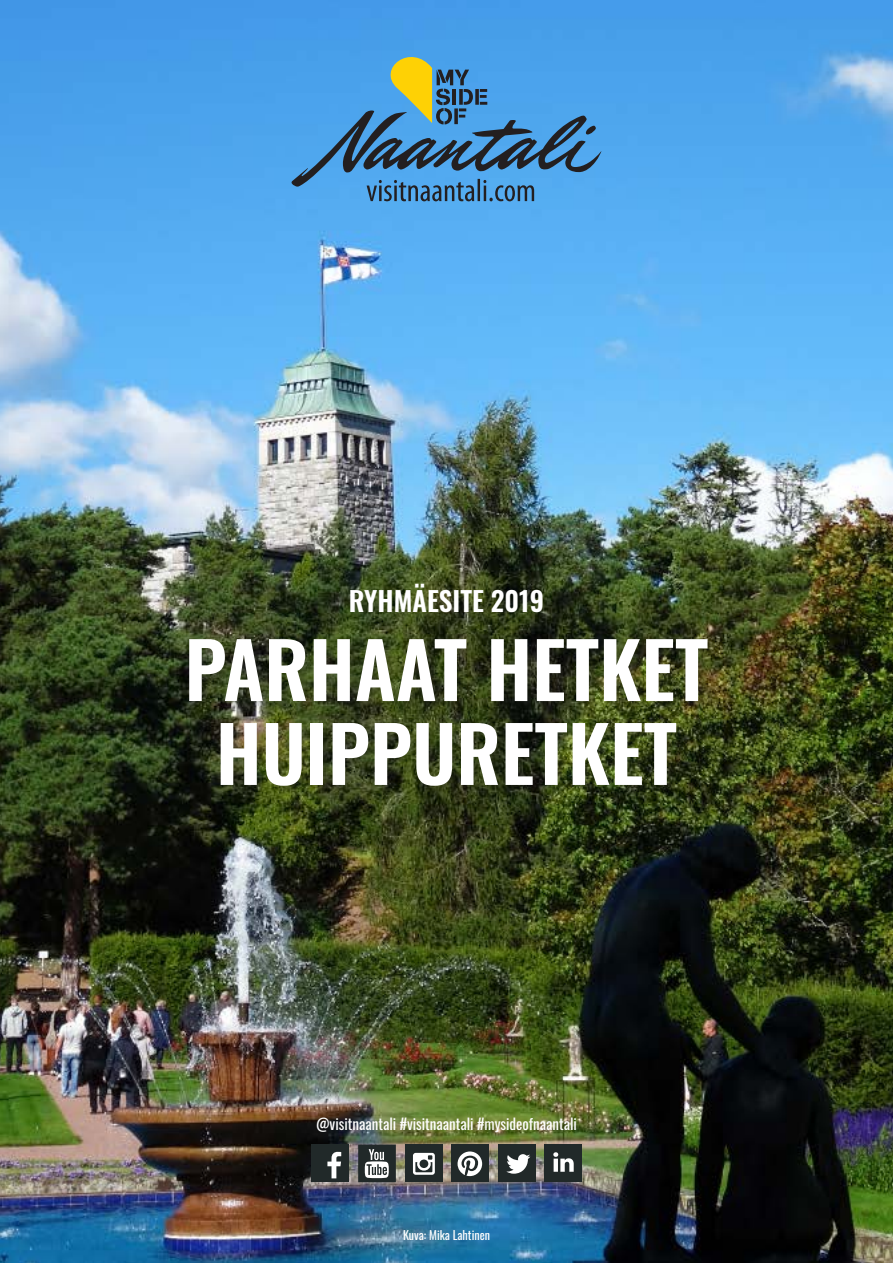
<style>
.page{position:relative;width:893px;height:1263px;background:#fff}
.page>*{position:absolute;margin:0;border:0;box-sizing:border-box;transform-origin:0 0}
.t1{font:600 76.5px "Oswald";color:#fff}
.t2{font:600 27px "Oswald";color:#fff}
.t3{font:15px "Oswald";color:#fff}
.t4{font:12px "Oswald";color:#fff}
</style>
<div class="page">
<img style="left:0;top:0;width:893px;height:1263px">
<svg style="left:292px;top:42px;width:309px;height:159px;background:#4c91c4"></svg>
<div style="left:312px;top:1144px;width:37px;height:38px;background:#212929"></div>
<svg style="left:327px;top:1152px;width:14px;height:26px"></svg>
<svg style="left:358px;top:1144px;width:38px;height:38px"></svg>
<div style="left:498px;top:1144px;width:38px;height:38px;background:#212929"></div>
<div style="left:544px;top:1144px;width:37px;height:38px;background:#212929"></div>
<svg style="left:506px;top:1154px;width:24px;height:20px"></svg>
<div style="left:405px;top:1144px;width:37px;height:38px;background:#212929"></div>
<svg style="left:413px;top:1153px;width:22px;height:22px"></svg>
<div style="left:451px;top:1144px;width:38px;height:38px;background:#212929"></div>
<svg style="left:458px;top:1151px;width:24px;height:25px"></svg>
<svg style="left:553px;top:1152px;width:21px;height:20px"></svg>
<div style="left:219px;top:721px;width:469px;height:75px;background:#231f20;opacity:.25"></div>
<div style="left:187px;top:637px;width:532px;height:75px;background:#231f20;opacity:.25"></div>
<div style="left:346px;top:580px;width:223px;height:59px;background:#231f20;opacity:.25"></div>
<h2 class="t2" style="left:349px;top:587px;width:196px">RYHMÄESITE 2019</h2>
<h1 class="t1" style="left:185px;top:630px;width:525px">PARHAAT HETKET</h1>
<h1 class="t1" style="left:216px;top:714px;width:463px">HUIPPURETKET</h1>
<p class="t3" style="left:316px;top:1114px;width:262px">@visitnaantali #visitnaantali #mysideofnaantali</p>
<p class="t4" style="left:403px;top:1227px;width:88px">Kuva: Mika Lahtinen</p>
</div>
